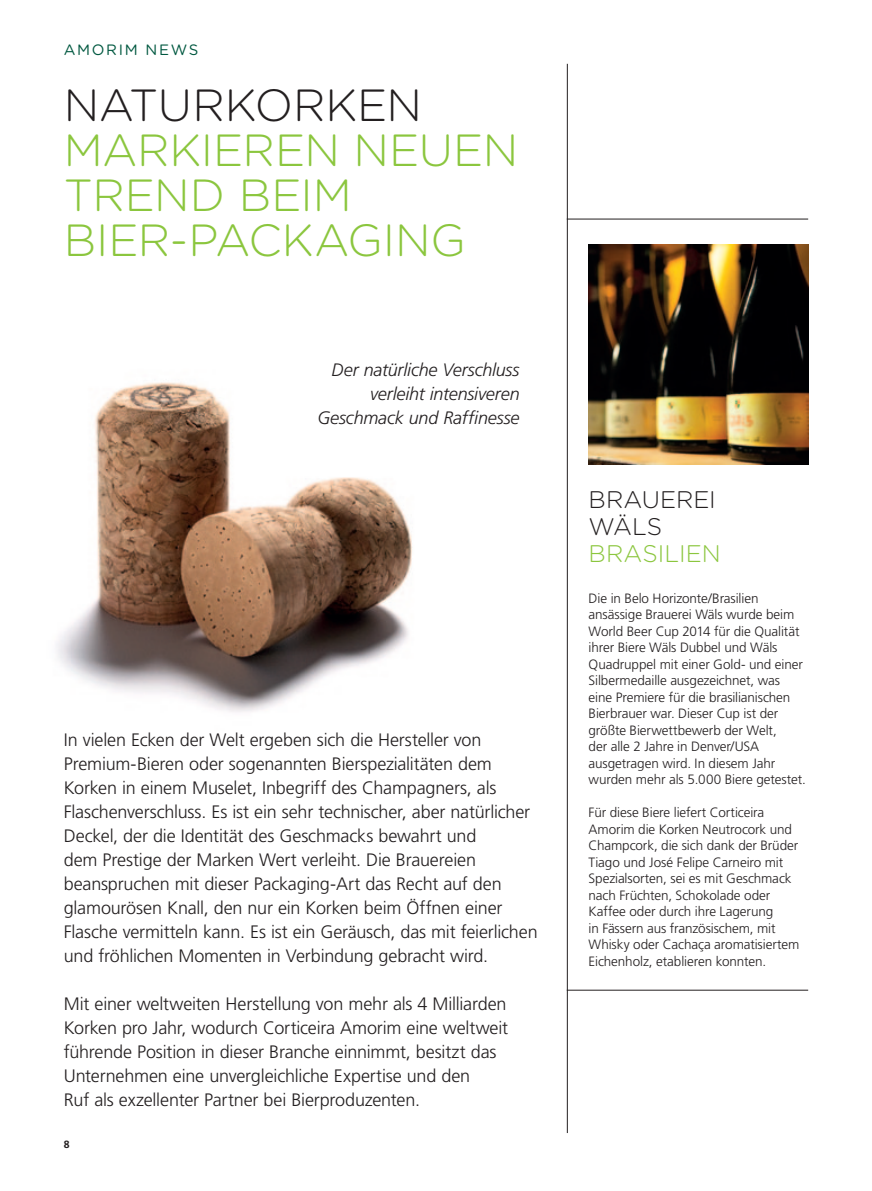
<style>
.page{position:relative;width:872px;height:1191px;background:#fff}
.page>*{position:absolute;margin:0;border:0;box-sizing:border-box;transform-origin:0 0}
.t1{font:300 45px/45px "Gotham Rounded";color:#8bc63e}
.t2{font:300 45px "Gotham Rounded";letter-spacing:-.015em;color:#231f20}
.t3{font:300 24px "Gotham Rounded";letter-spacing:-.01em;color:#231f20}
.t4{font:300 24px "Gotham Rounded";color:#8bc63e}
.t5{font:300 18px/24px "Frutiger LT Std";letter-spacing:-.01em;color:#231f20}
.t6{font:italic 300 18px/24px "Frutiger LT Std";letter-spacing:-.01em;color:#231f20;text-align:right}
.t7{font:15px "Gotham Rounded";letter-spacing:.115em;color:#005840}
.t8{font:300 13.5px/16.5px "Frutiger LT Std";letter-spacing:-.005em;color:#231f20}
.t9{font:700 10.5px "Frutiger LT Std";color:#231f20}
</style>
<div class="page">
<img style="left:56px;top:382px;width:356px;height:330px">
<hr style="left:567px;top:64px;width:1px;height:1069px;background:#231f20">
<img style="left:588px;top:244px;width:220px;height:220px">
<hr style="left:567px;top:990px;width:241px;height:1px;background:#231f20">
<hr style="left:567px;top:219px;width:241px;height:1px;background:#231f20">
<p class="t7" style="left:64px;top:39px;width:136px">AMORIM NEWS</p>
<h1 class="t2" style="left:64px;top:75px;width:360px">NATUR KOR KEN</h1>
<h1 class="t1" style="left:64px;top:126px;width:179px">MARKIERE</h1>
<h1 class="t1" style="left:64px;top:126px;width:456px;text-indent:241px">N NEUEN<br>TREND BEIM<br>BIER-PACKAGING</h1>
<p class="t6" style="left:317px;top:357px;width:204px">Der natürliche Verschluss verleiht intensiveren<br>Geschmack und Raffinesse</p>
<p class="t5" style="left:64px;top:728px;width:475px">In vielen Ecken der Welt ergeben sich die Hersteller von Premium-Bieren oder sogenannten Bierspezialitäten dem Korken in einem Muselet, Inbegriff des Champagners, als Flaschenverschluss. Es ist ein sehr technischer, aber natürlicher Deckel, der die Identität des Geschmacks bewahrt und<br>dem Prestige der Marken Wert verleiht. Die Brauereien beanspruchen mit dieser Packaging-Art das Recht auf den glamourösen Knall, den nur ein Korken beim Öffnen einer Flasche vermitteln kann. Es ist ein Geräusch, das mit feierlichen und fröhlichen Momenten in Verbindung gebracht wird.</p>
<p class="t5" style="left:64px;top:992px;width:446px">Mit einer weltweiten Herstellung von mehr als 4 Milliarden Korken pro Jahr, wodurch Corticeira Amorim eine weltweit führende Position in dieser Branche einnimmt, besitzt das Unternehmen eine unvergleichliche Expertise und den<br>Ruf als exzellenter Partner bei Bierproduzenten.</p>
<p class="t9" style="left:64px;top:1138px;width:7px">8</p>
<h2 class="t3" style="left:588px;top:483px;width:88px">BRAUERE</h2>
<h2 class="t3" style="left:709px;top:483px;width:8px">I</h2>
<h2 class="t3" style="left:588px;top:510px;width:75px">WÄLS</h2>
<h2 class="t4" style="left:588px;top:537px;width:48px">BRASILI</h2>
<h2 class="t4" style="left:686px;top:537px;width:31px">EN</h2>
<p class="t8" style="left:588px;top:590px;width:219px">Die in Belo Horizonte/Brasilien ansässige Brauerei Wäls wurde beim World Beer Cup 2014 für die Qualität ihrer Biere Wäls Dubbel und Wäls Quadruppel mit einer Gold- und einer Silbermedaille ausgezeichnet, was eine Premiere für die brasilianischen Bierbrauer war. Dieser Cup ist der größte Bierwettbewerb der Welt,<br>der alle 2 Jahre in Denver/USA ausgetragen wird. In diesem Jahr wurden mehr als 5.000 Biere getestet.</p>
<p class="t8" style="left:588px;top:804px;width:212px">Für diese Biere liefert Corticeira Amorim die Korken Neutrocork und Champcork, die sich dank der Brüder Tiago und José Felipe Carneiro mit Spezialsorten, sei es mit Geschmack nach Früchten, Schokolade oder Kaffee oder durch ihre Lagerung<br>in Fässern aus französischem, mit Whisky oder Cachaça aromatisiertem Eichenholz, etablieren konnten.</p>
</div>
